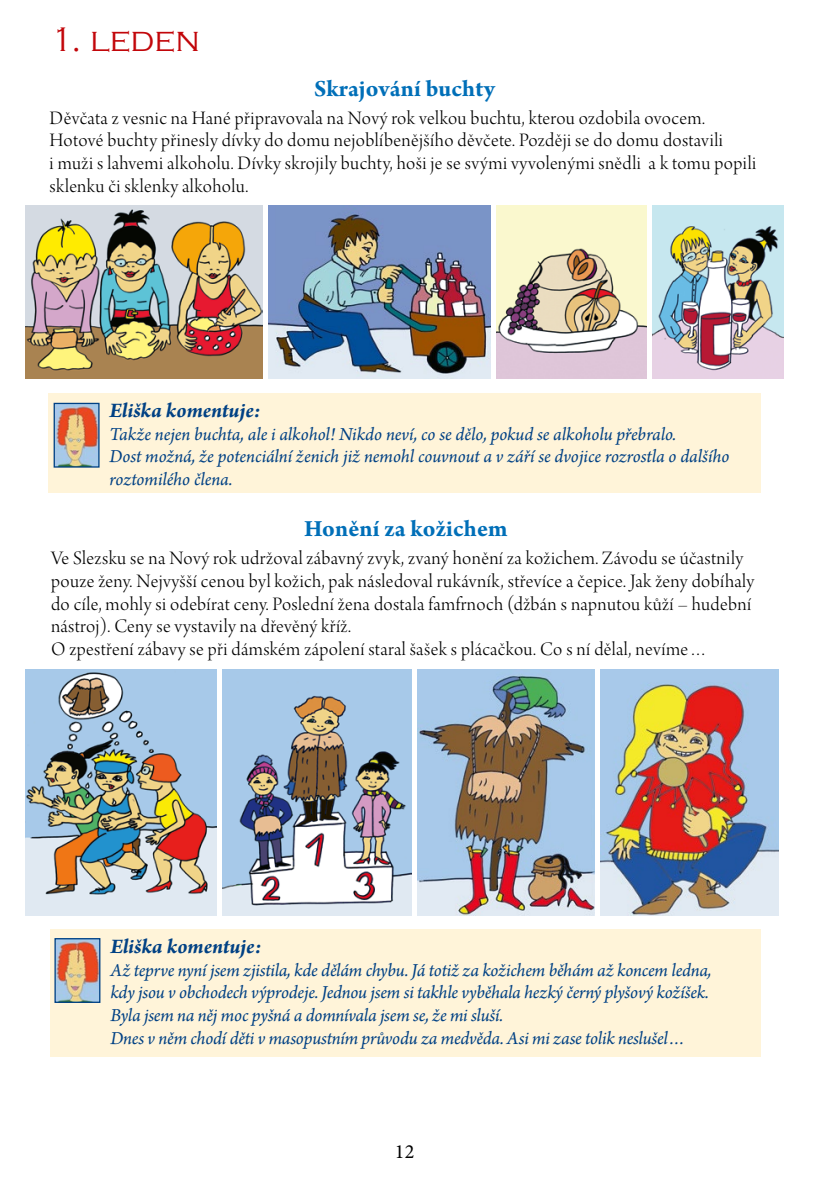
<style>
.page{position:relative;width:824px;height:1191px;background:#fff}
.page>*{position:absolute;margin:0;border:0;box-sizing:border-box;transform-origin:0 0}
.titul_2{font:300 35px "Copperplate Gothic";color:#c2060a}
.titul_3{font:700 24.5px "Arno Pro";letter-spacing:.005em;color:#006fb8}
.eliska_text{font:italic 700 21.88px "Arno Pro";letter-spacing:-.005em;color:#004184}
.chlebák{font:20.12px/22.8px "Arno Pro Light Display";letter-spacing:.02em;color:#000}
.t1{font:20.12px "Minion Pro";color:#000}
.eliska_text-2{font:italic 19.25px/22.8px "Arno Pro";letter-spacing:-.01em;color:#004184}
</style>
<div class="page">
<img style="left:25px;top:205px;width:237px;height:173px">
<img style="left:268px;top:205px;width:222px;height:173px">
<img style="left:496px;top:205px;width:150px;height:173px">
<img style="left:652px;top:205px;width:131px;height:173px">
<img style="left:417px;top:669px;width:177px;height:246px">
<img style="left:25px;top:669px;width:191px;height:246px">
<img style="left:222px;top:669px;width:189px;height:246px">
<img style="left:600px;top:669px;width:178px;height:246px">
<div style="left:48px;top:393px;width:712px;height:99px;background:#fff4d9"></div>
<img style="left:56px;top:405px;width:42px;height:60px">
<div style="left:54px;top:403px;width:46px;height:64px;border:1px solid #004184"></div>
<div style="left:50px;top:929px;width:710px;height:128px;background:#fff4d9"></div>
<img style="left:56px;top:940px;width:42px;height:61px">
<div style="left:54px;top:938px;width:46px;height:65px;border:1px solid #004184"></div>
<p class="titul_2" style="left:50px;top:21px;width:152px">1. LEDEN</p>
<p class="titul_3" style="left:314px;top:74px;width:182px">Skrajování buchty</p>
<p class="chlebák" style="left:50px;top:108px;width:707px">Děvčata z vesnic na Hané připravovala na Nový rok velkou buchtu, kterou ozdobila ovocem.<br>Hotové buchty přinesly dívky do domu nejoblíbenějšího děvčete. Později se do domu dostavili<br>i muži s lahvemi alkoholu. Dívky skrojily buchty, hoši je se svými vyvolenými snědli a k tomu popili sklenku či sklenky alkoholu.</p>
<p class="eliska_text" style="left:109px;top:397px;width:153px">Eliška komentuje:</p>
<p class="eliska_text-2" style="left:109px;top:423px;width:621px">Takže nejen buchta, ale i alkohol! Nikdo neví, co se dělo, pokud se alkoholu přebralo.<br>Dost možná, že potenciální ženich již nemohl couvnout a v září se dvojice rozrostla o dalšího roztomilého člena.</p>
<p class="titul_3" style="left:304px;top:515px;width:205px">Honění za kožichem</p>
<p class="chlebák" style="left:51px;top:548px;width:704px">Ve Slezsku se na Nový rok udržoval zábavný zvyk, zvaný honění za kožichem. Závodu se účastnily pouze ženy. Nejvyšší cenou byl kožich, pak následoval rukávník, střevíce a čepice. Jak ženy dobíhaly do cíle, mohly si odebírat ceny. Poslední žena dostala famfrnoch (džbán s napnutou kůží – hudební nástroj). Ceny se vystavily na dřevěný kříž.<br>O zpestření zábavy se při dámském zápolení staral šašek s plácačkou. Co s ní dělal, nevíme…</p>
<p class="eliska_text" style="left:110px;top:933px;width:153px">Eliška komentuje:</p>
<p class="eliska_text-2" style="left:110px;top:959px;width:602px">Až teprve nyní jsem zjistila, kde dělám chybu. Já totiž za kožichem běhám až koncem ledna, kdy jsou v obchodech výprodeje. Jednou jsem si takhle vyběhala hezký černý plyšový kožíšek.<br>Byla jsem na něj moc pyšná a domnívala jsem se, že mi sluší.<br>Dnes v něm chodí děti v masopustním průvodu za medvěda. Asi mi zase tolik neslušel…</p>
<p class="t1" style="left:394px;top:1138px;width:21px">12</p>
</div>
